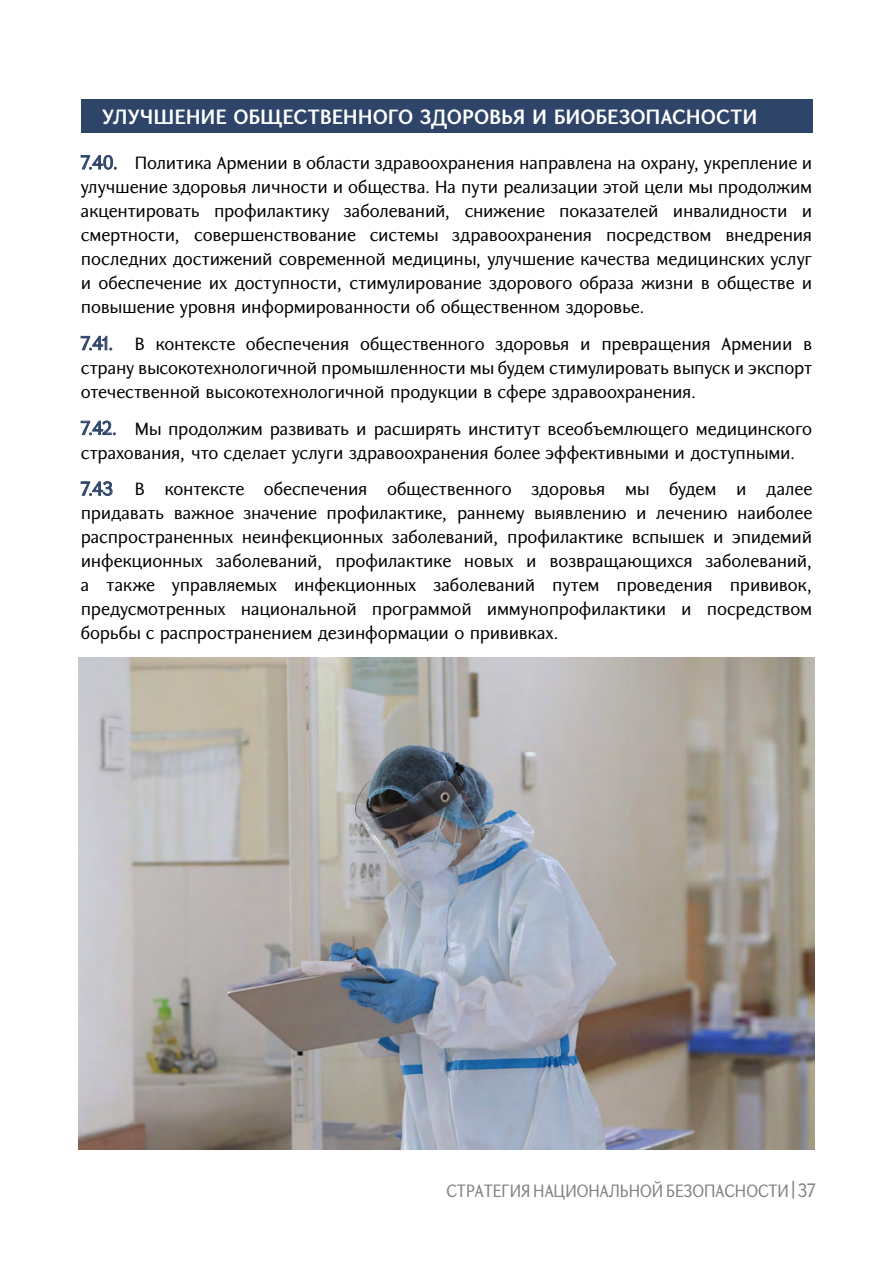
<style>
.page{position:relative;width:893px;height:1263px;background:#fff}
.page>*{position:absolute;margin:0;border:0;box-sizing:border-box;transform-origin:0 0}
.t1{font:600 21px "GHEA Koryun";color:#fff}
.t2{font:18.15px "GHEA Koryun";color:#808285;scale:.91 1}
.t3{font:18px/24px "GHEA Koryun";letter-spacing:-.01em;color:#000;text-align:justify}
.s1{color:#2e4469}
.s2{font-family:"GHEA Dvin"}
</style>
<div class="page">
<div style="left:81px;top:99px;width:731px;height:34px;background:#2e4469"></div>
<svg style="left:81px;top:155px;width:35px;height:14px"></svg>
<svg style="left:81px;top:336px;width:31px;height:14px"></svg>
<svg style="left:81px;top:421px;width:34px;height:14px"></svg>
<svg style="left:81px;top:481px;width:31px;height:15px"></svg>
<img style="left:79px;top:657px;width:735px;height:492px">
<p class="t1" style="left:102px;top:103px;width:657px">УЛУЧШЕНИЕ ОБЩЕСТВЕННОГО ЗДОРОВЬЯ И БИОБЕЗОПАСНОСТИ</p>
<p class="t3" style="left:81px;top:151px;width:733px"><span class="s1">7.40.</span> Политика Армении в области здравоохранения направлена на охрану, укрепление и улучшение здоровья личности и общества. На пути реализации этой цели мы продолжим акцентировать профилактику заболеваний, снижение показателей инвалидности и смертности, совершенствование системы здравоохранения посредством внедрения последних достижений современной медицины, улучшение качества медицинских услуг и обеспечение их доступности, стимулирование здорового образа жизни в обществе и повышение уровня информированности об общественном здоровье.</p>
<p class="t3" style="left:81px;top:332px;width:733px"><span class="s1">7.41.</span> В контексте обеспечения общественного здоровья и превращения Армении в страну высокотехнологичной промышленности мы будем стимулировать выпуск и экспорт отечественной высокотехнологичной продукции в сфере здравоохранения.</p>
<p class="t3" style="left:81px;top:416px;width:733px"><span class="s1">7.42.</span> Мы продолжим развивать и расширять институт всеобъемлющего медицинского страхования, что сделает услуги здравоохранения более эффективными и доступными.</p>
<p class="t3" style="left:81px;top:477px;width:733px"><span class="s1">7.43</span> В контексте обеспечения общественного здоровья мы будем и далее придавать важное значение профилактике, раннему выявлению и лечению наиболее распространенных неинфекционных заболеваний, профилактике вспышек и эпидемий инфекционных заболеваний, профилактике новых и возвращающихся заболеваний, а также управляемых инфекционных заболеваний путем проведения прививок, предусмотренных национальной программой иммунопрофилактики и посредством борьбы с распространением дезинформации о прививках.</p>
<p class="t2" style="left:446px;top:1179px;width:407px">СТРАТЕГИЯ НАЦИОНАЛЬНОЙ БЕЗОПАСНОСТИ<span class="s2">|</span> 37</p>
</div>
